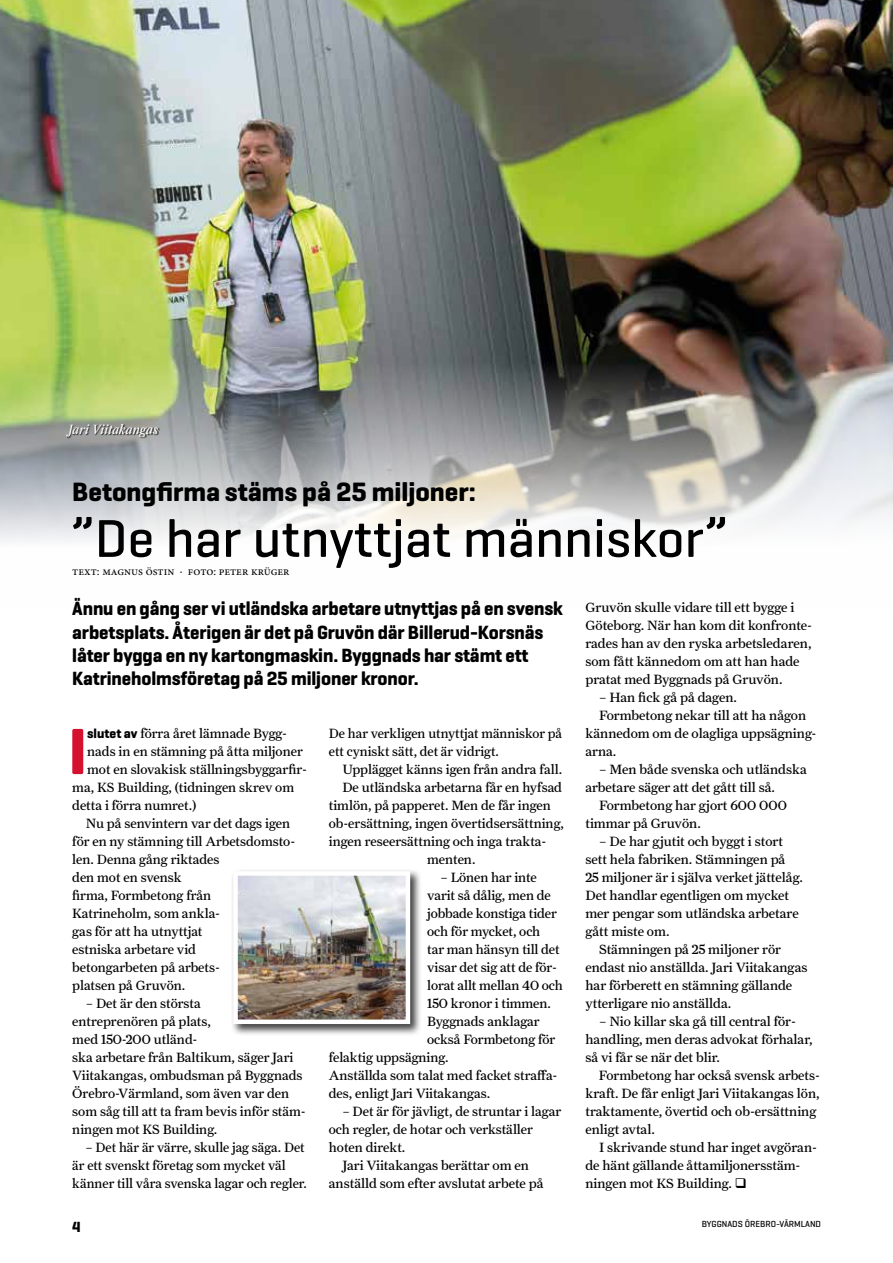
<style>
.page{position:relative;width:893px;height:1263px;background:#fff}
.page>*{position:absolute;margin:0;border:0;box-sizing:border-box;transform-origin:0 0}
.t1{font:700 66.45px "Geogrotesque";color:#d51130}
.t2{font:500 54px "Geogrotesque";color:#000}
.t3{font:700 27px "Geogrotesque";color:#000}
.t4{font:700 19.5px/23.4px "Geogrotesque";letter-spacing:-.005em;color:#000;scale:.96 1}
.t5{font:700 15px "Geogrotesque";color:#000}
.t6{font:13.5px/18px "Farnham Text";color:#000}
.t7{font:italic 13.5px "Farnham Text";letter-spacing:-.01em;color:#fff}
.t8{font:12px "Minion Pro";color:#000}
.t9{font:500 9px "Geogrotesque";color:#000}
.s1{font-family:"Geogrotesque";font-weight:700}
</style>
<div class="page">
<img style="left:0;top:0;width:893px;height:541px">
<div style="left:231px;top:869px;width:191px;height:167px;background:#000;opacity:.75"></div>
<img style="left:238px;top:876px;width:167px;height:143px">
<div style="left:233px;top:871px;width:177px;height:153px;border:4px solid #fff"></div>
<div style="left:67px;top:424px;width:93px;height:14px;background:#000;opacity:.75"></div>
<p class="t7" style="left:68px;top:422px;width:92px">Jari Viitakangas</p>
<h3 class="t3" style="left:72px;top:475px;width:405px">Betongfirma stäms på 25 miljoner:</h3>
<h2 class="t2" style="left:72px;top:505px;width:657px">”De har utnyttjat människor”</h2>
<p class="t8" style="left:72px;top:563px;width:219px">text: magnus östin · foto: peter krüger</p>
<h3 class="t4" style="left:72px;top:597px;width:512px">Ännu en gång ser vi utländska arbetare utnyttjas på en svensk arbetsplats. Återigen är det på Gruvön där Billerud-Korsnäs låter bygga en ny kartongmaskin. Byggnads har stämt ett Katrineholmsföretag på 25 miljoner kronor.</h3>
<p class="t6" style="left:329px;top:724px;width:235px">De har verkligen utnyttjat människor på ett cyniskt sätt, det är vidrigt.</p>
<p class="t6" style="left:342px;top:760px;width:221px">Upplägget känns igen från andra fall.</p>
<p class="t6" style="left:342px;top:778px;width:221px">De utländska arbetarna får en hyfsad</p>
<p class="t6" style="left:329px;top:796px;width:224px">timlön, på papperet. Men de får ingen</p>
<p class="t6" style="left:329px;top:814px;width:236px">ob-ersättning, ingen övertidsersättning,</p>
<p class="t6" style="left:329px;top:832px;width:219px">ingen reseersättning och inga trakta-</p>
<p class="t6" style="left:427px;top:850px;width:50px">menten.</p>
<p class="t6" style="left:441px;top:868px;width:98px">– Lönen har inte</p>
<p class="t6" style="left:427px;top:886px;width:125px">varit så dålig, men de</p>
<p class="t6" style="left:427px;top:904px;width:131px">jobbade konstiga tider</p>
<p class="t6" style="left:427px;top:922px;width:115px">och för mycket, och</p>
<p class="t6" style="left:427px;top:940px;width:134px">tar man hänsyn till det</p>
<p class="t6" style="left:427px;top:958px;width:131px">visar det sig att de för-</p>
<p class="t6" style="left:427px;top:976px;width:137px">lorat allt mellan 40 och</p>
<p class="t6" style="left:427px;top:994px;width:125px">150 kronor i timmen.</p>
<p class="t6" style="left:427px;top:1012px;width:114px">Byggnads anklagar</p>
<p class="t6" style="left:427px;top:1030px;width:130px">också Formbetong för</p>
<p class="t6" style="left:329px;top:1048px;width:121px">felaktig uppsägning.</p>
<p class="t6" style="left:329px;top:1066px;width:230px">Anställda som talat med facket straffa-</p>
<p class="t6" style="left:329px;top:1084px;width:163px">des, enligt Jari Viitakangas.</p>
<p class="t6" style="left:342px;top:1102px;width:220px">– Det är för jävligt, de struntar i lagar</p>
<p class="t6" style="left:329px;top:1120px;width:206px">och regler, de hotar och verkställer</p>
<p class="t6" style="left:329px;top:1138px;width:78px">hoten direkt.</p>
<p class="t6" style="left:342px;top:1156px;width:188px">Jari Viitakangas berättar om en</p>
<p class="t6" style="left:329px;top:1174px;width:216px">anställd som efter avslutat arbete på</p>
<p class="t6" style="left:585px;top:598px;width:228px">Gruvön skulle vidare till ett bygge i Göteborg. När han kom dit konfronte&shy;rades han av den ryska arbetsledaren, som fått kännedom om att han hade pratat med Byggnads på Gruvön.</p>
<p class="t6" style="left:599px;top:688px;width:140px">– Han fick gå på dagen.</p>
<p class="t6" style="left:599px;top:706px;width:209px">Formbetong nekar till att ha någon</p>
<p class="t6" style="left:585px;top:724px;width:233px">kännedom om de olagliga uppsägning-</p>
<p class="t6" style="left:585px;top:742px;width:33px">arna.</p>
<p class="t6" style="left:585px;top:760px;width:223px;text-indent:14px">– Men både svenska och utländska arbetare säger att det gått till så.</p>
<p class="t6" style="left:585px;top:796px;width:203px;text-indent:14px">Formbetong har gjort 600 000 timmar på Gruvön.</p>
<p class="t6" style="left:599px;top:832px;width:185px">– De har gjutit och byggt i stort</p>
<p class="t6" style="left:585px;top:850px;width:202px">sett hela fabriken. Stämningen på</p>
<p class="t6" style="left:585px;top:868px;width:219px">25 miljoner är i själva verket jättelåg.</p>
<p class="t6" style="left:585px;top:886px;width:205px">Det handlar egentligen om mycket</p>
<p class="t6" style="left:585px;top:904px;width:215px">mer pengar som utländska arbetare</p>
<p class="t6" style="left:585px;top:922px;width:86px">gått miste om.</p>
<p class="t6" style="left:599px;top:940px;width:183px">Stämningen på 25 miljoner rör</p>
<p class="t6" style="left:585px;top:958px;width:224px">endast nio anställda. Jari Viitakangas</p>
<p class="t6" style="left:585px;top:976px;width:208px">har förberett en stämning gällande</p>
<p class="t6" style="left:585px;top:994px;width:148px">ytterligare nio anställda.</p>
<p class="t6" style="left:585px;top:1012px;width:229px;text-indent:14px">– Nio killar ska gå till central för&shy;handling, men deras advokat förhalar, så vi får se när det blir.</p>
<p class="t6" style="left:585px;top:1066px;width:236px;text-indent:14px">Formbetong har också svensk arbets&shy;kraft. De får enligt Jari Viitakangas lön, traktamente, övertid och ob-ersättning enligt avtal.</p>
<p class="t6" style="left:585px;top:1138px;width:233px;text-indent:14px">I skrivande stund har inget avgöran&shy;de hänt gällande åttamiljonersstäm&shy;ningen mot KS Building. ❑</p>
<h1 class="t1" style="left:68px;top:710px;width:20px">I</h1>
<p class="t6" style="left:87px;top:724px;width:201px"><span class="s1">slutet av</span> förra året lämnade Bygg-</p>
<p class="t6" style="left:87px;top:742px;width:217px">nads in en stämning på åtta miljoner</p>
<p class="t6" style="left:87px;top:760px;width:221px">mot en slovakisk ställningsbyggarfir-</p>
<p class="t6" style="left:72px;top:778px;width:223px">ma, KS Building, (tidningen skrev om</p>
<p class="t6" style="left:72px;top:796px;width:126px">detta i förra numret.)</p>
<p class="t6" style="left:86px;top:814px;width:206px">Nu på senvintern var det dags igen</p>
<p class="t6" style="left:72px;top:832px;width:224px">för en ny stämning till Arbetsdomsto-</p>
<p class="t6" style="left:72px;top:850px;width:149px">len. Denna gång riktades</p>
<p class="t6" style="left:72px;top:868px;width:111px">den mot en svensk</p>
<p class="t6" style="left:72px;top:886px;width:141px">firma, Formbetong från</p>
<p class="t6" style="left:72px;top:904px;width:149px">Katrineholm, som ankla-</p>
<p class="t6" style="left:72px;top:922px;width:132px">gas för att ha utnyttjat</p>
<p class="t6" style="left:72px;top:940px;width:125px">estniska arbetare vid</p>
<p class="t6" style="left:72px;top:958px;width:149px">betongarbeten på arbets-</p>
<p class="t6" style="left:72px;top:976px;width:115px">platsen på Gruvön.</p>
<p class="t6" style="left:72px;top:994px;width:235px;text-indent:14px">– Det är den största<br>entreprenören på plats,<br>med 150-200 utländ-<br>ska arbetare från Baltikum, säger Jari<br>Viitakangas, ombudsman på Byggnads<br>Örebro-Värmland, som även var den som såg till att ta fram bevis inför stäm&shy;ningen mot KS Building.</p>
<p class="t6" style="left:72px;top:1138px;width:236px;text-indent:13px">– Det här är värre, skulle jag säga. Det är ett svenskt företag som mycket väl känner till våra svenska lagar och regler.</p>
<p class="t5" style="left:72px;top:1217px;width:10px">4</p>
<p class="t9" style="left:702px;top:1218px;width:121px">BYGGNADS ÖREBRO-VÄRMLAND</p>
</div>
